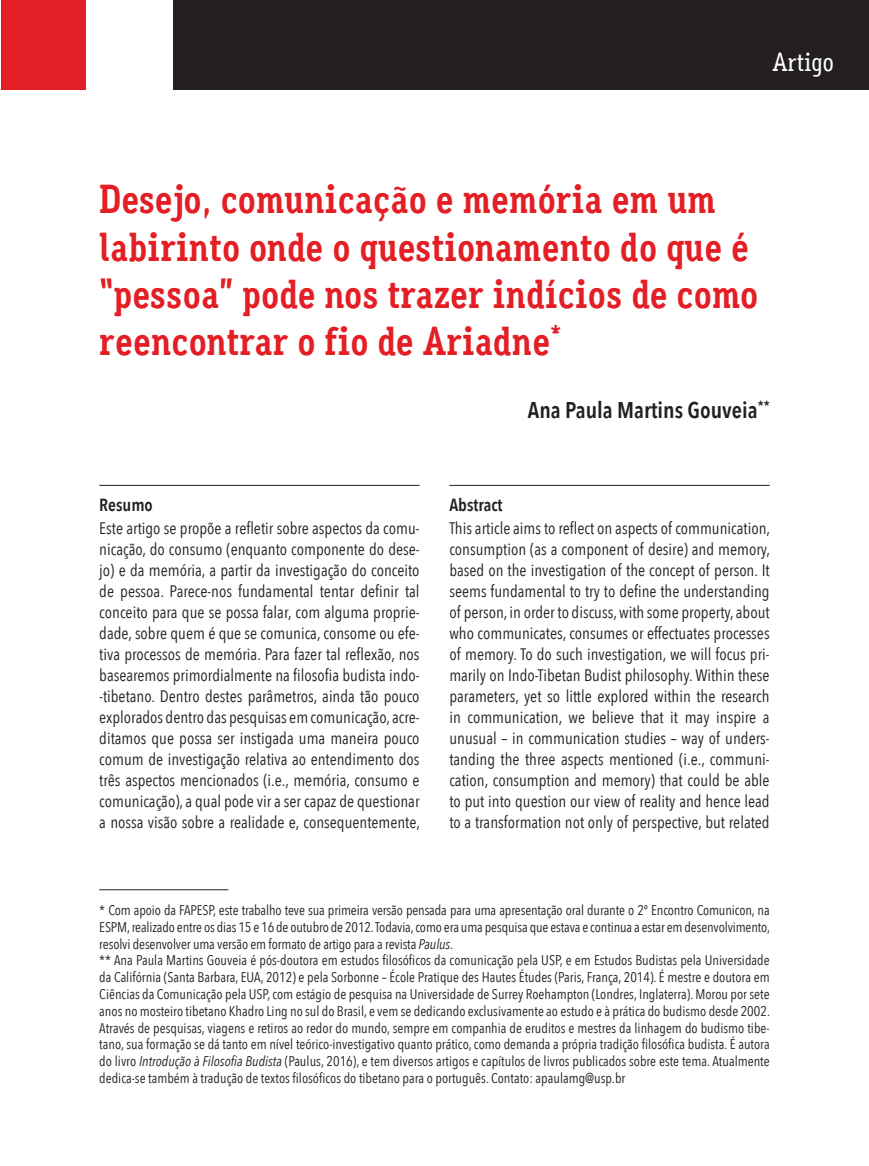
<style>
.page{position:relative;width:869px;height:1166px;background:#fff}
.page>*{position:absolute;margin:0;border:0;box-sizing:border-box;transform-origin:0 0}
.t1{font:700 40.25px/47.2px "Aaux Office";color:#e41e25}
.t2{font:500 26.25px "Aaux Office";color:#fff}
.t3{font:600 22.75px "Avenir Next Condensed";color:#231f20}
.t4{font:600 17.5px "Avenir Next Condensed";color:#231f20}
.t5{font:16.62px/21px "Avenir Next Condensed";color:#231f20;text-align:justify}
.t6{font:14px/16.8px "Avenir Next Condensed";color:#231f20}
.s1{font-style:italic}
</style>
<div class="page">
<div style="left:173px;top:0;width:695px;height:89px;background:#231f20"></div>
<div style="left:1px;top:0;width:84px;height:90px;background:#e41e25"></div>
<hr style="left:99px;top:485px;width:320px;height:1px;background:#231f20">
<hr style="left:449px;top:485px;width:320px;height:1px;background:#231f20">
<hr style="left:99px;top:889px;width:129px;height:1px;background:#231f20">
<h2 class="t2" style="left:772px;top:47px;width:63px">Artigo</h2>
<h1 class="t1" style="left:99px;top:175px;width:660px">Desejo, comunicação e memória em um labirinto onde o questionamento do que é “pessoa” pode nos trazer indícios de como reencontrar o fio de Ariadne<sup>*</sup></h1>
<h3 class="t3" style="left:527px;top:396px;width:243px">Ana Paula Martins Gouveia<sup>**</sup></h3>
<p class="t4" style="left:99px;top:494px;width:55px">Resumo</p>
<p class="t5" style="left:99px;top:518px;width:322px">Este artigo se propõe a refletir sobre aspectos da comu&shy;nicação, do consumo (enquanto componente do dese&shy;jo) e da memória, a partir da investigação do conceito de pessoa. Parece-nos fundamental tentar definir tal conceito para que se possa falar, com alguma proprie&shy;dade, sobre quem é que se comunica, consome ou efe&shy;tiva processos de memória. Para fazer tal reflexão, nos basearemos primordialmente na filosofia budista indo--tibetano. Dentro destes parâmetros, ainda tão pouco explorados dentro das pesquisas em comunicação, acre&shy;ditamos que possa ser instigada uma maneira pouco comum de investigação relativa ao entendimento dos três aspectos mencionados (i.e., memória, consumo e comunicação), a qual pode vir a ser capaz de questionar a nossa visão sobre a realidade e, consequentemente,</p>
<p class="t4" style="left:449px;top:494px;width:55px">Abstract</p>
<p class="t5" style="left:449px;top:518px;width:322px">This article aims to reflect on aspects of communication, consumption (as a component of desire) and memory, based on the investigation of the concept of person. It seems fundamental to try to define the understanding of person, in order to discuss, with some property, about who communicates, consumes or effectuates processes of memory. To do such investigation, we will focus pri&shy;marily on Indo-Tibetan Budist philosophy. Within these parameters, yet so little explored within the research in communication, we believe that it may inspire a unusual – in communication studies – way of unders&shy;tanding the three aspects mentioned (i.e., communi&shy;cation, consumption and memory) that could be able to put into question our view of reality and hence lead to a transformation not only of perspective, but related</p>
<p class="t6" style="left:99px;top:902px;width:672px">* Com apoio da FAPESP, este trabalho teve sua primeira versão pensada para uma apresentação oral durante o 2º Encontro Comunicon, na ESPM, realizado entre os dias 15 e 16 de outubro de 2012. Todavia, como era uma pesquisa que estava e continua a estar em desenvolvimento, resolvi desenvolver uma versão em formato de artigo para a revista <span class="s1">Paulus</span>.<br>** Ana Paula Martins Gouveia é pós-doutora em estudos filosóficos da comunicação pela USP, e em Estudos Budistas pela Universidade da Califórnia (Santa Barbara, EUA, 2012) e pela Sorbonne – École Pratique des Hautes Études (Paris, França, 2014). É mestre e doutora em Ciências da Comunicação pela USP, com estágio de pesquisa na Universidade de Surrey Roehampton (Londres, Inglaterra). Morou por sete anos no mosteiro tibetano Khadro Ling no sul do Brasil, e vem se dedicando exclusivamente ao estudo e à prática do budismo desde 2002.<br>Através de pesquisas, viagens e retiros ao redor do mundo, sempre em companhia de eruditos e mestres da linhagem do budismo tibe&shy;tano, sua formação se dá tanto em nível teórico-investigativo quanto prático, como demanda a própria tradição filosófica budista. É autora do livro <span class="s1">Introdução à Filosofia Budista</span> (Paulus, 2016), e tem diversos artigos e capítulos de livros publicados sobre este tema. Atualmente dedica-se também à tradução de textos filosóficos do tibetano para o português. Contato: apaulamg@usp.br</p>
</div>
